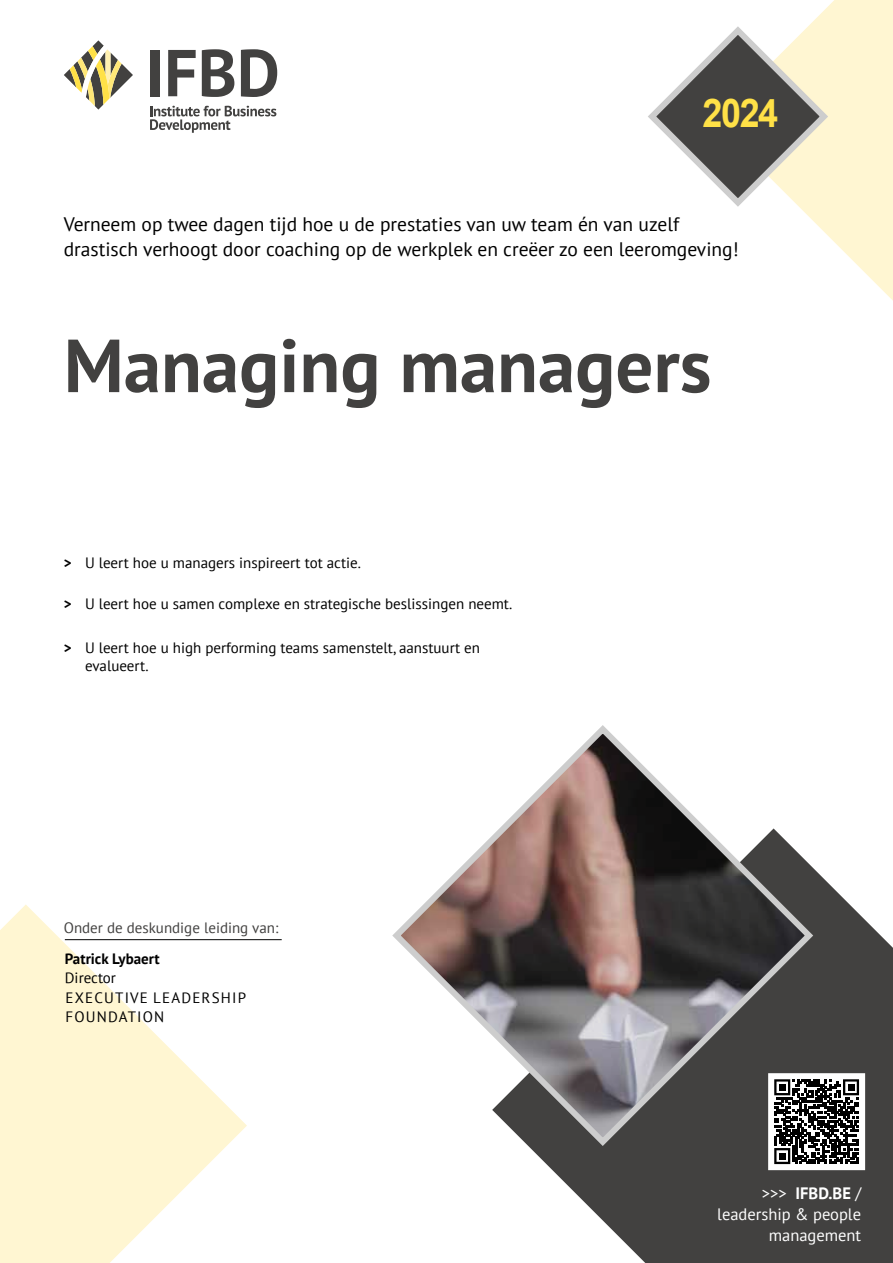
<style>
.page{position:relative;width:893px;height:1263px;background:#fff}
.page>*{position:absolute;margin:0;border:0;box-sizing:border-box;transform-origin:0 0}
.t1{font:700 75px "PT Sans";color:#424140}
.t2{font:700 39.6px "Arial";color:#ffe147;scale:.91 1}
.t3{font:19.5px/25.5px "PT Sans";color:#000}
.t4{font:16.5px/21px "PT Sans";color:#fff;text-align:right}
.t5{font:15px/18px "PT Sans";color:#000}
.t6{font:15px/19.5px "PT Sans";letter-spacing:.08em;color:#000}
.t7{font:15px "PT Sans";color:#424140}
.t8{font:700 15px "PT Sans";color:#000}
.s1{font-weight:700}
</style>
<div class="page">
<svg style="left:803px;top:0;width:90px;height:301px;fill:#fff6d2"></svg>
<svg style="left:0;top:904px;width:247px;height:359px;fill:#fff6d2"></svg>
<svg style="left:648px;top:22px;width:184px;height:189px"></svg>
<svg style="left:532px;top:872px;width:361px;height:391px;fill:#424140"></svg>
<svg style="left:64px;top:40px;width:69px;height:70px"></svg>
<div style="left:150px;top:50px;width:9px;height:46px;background:#424140"></div>
<svg style="left:168px;top:50px;width:28px;height:46px"></svg>
<svg style="left:202px;top:49px;width:32px;height:48px"></svg>
<svg style="left:241px;top:49px;width:36px;height:48px"></svg>
<svg style="left:150px;top:106px;width:126px;height:27px"></svg>
<svg style="left:392px;top:725px;width:425px;height:425px"></svg>
<hr style="left:65px;top:939px;width:217px;height:1px;background:#000">
<div style="left:770px;top:1075px;width:94px;height:94px;background:#fff"></div>
<svg style="left:774px;top:1079px;width:85px;height:85px"></svg>
<div style="left:779px;top:1084px;width:7px;height:7px;background:#000"></div>
<div style="left:848px;top:1084px;width:6px;height:7px;background:#000"></div>
<div style="left:779px;top:1152px;width:7px;height:7px;background:#000"></div>
<div style="left:768px;top:1073px;width:97px;height:97px;border:3px solid #fff"></div>
<h2 class="t2" style="left:702px;top:87px;width:85px">2024</h2>
<h3 class="t3" style="left:64px;top:211px;width:676px">Verneem op twee dagen tijd hoe u de prestaties van uw team én van uzelf drastisch verhoogt door coaching op de werkplek en creëer zo een leeromgeving!</h3>
<h1 class="t1" style="left:64px;top:316px;width:649px">Managing managers</h1>
<p class="t5" style="left:64px;top:554px;width:299px"><span class="s1">&gt;</span> U leert hoe u managers inspireert tot actie.</p>
<p class="t5" style="left:64px;top:594px;width:450px"><span class="s1">&gt;</span> U leert hoe u samen complexe en strategische beslissingen neemt.</p>
<p class="t5" style="left:85px;top:639px;width:397px;text-indent:-21px"><span class="s1">&gt;</span> U leert hoe u high performing teams samenstelt, aanstuurt en evalueert.</p>
<p class="t7" style="left:64px;top:918px;width:216px">Onder de deskundige leiding van:</p>
<p class="t8" style="left:65px;top:948px;width:96px">Patrick Lybaert</p>
<p class="t6" style="left:65px;top:968px;width:183px">Director<br>EXECUTIVE LEADERSHIP<br>FOUNDATION</p>
<p class="t4" style="left:717px;top:1182px;width:145px">&gt;&gt;&gt; <span class="s1">IFBD.BE</span> / leadership &amp; people management</p>
</div>
